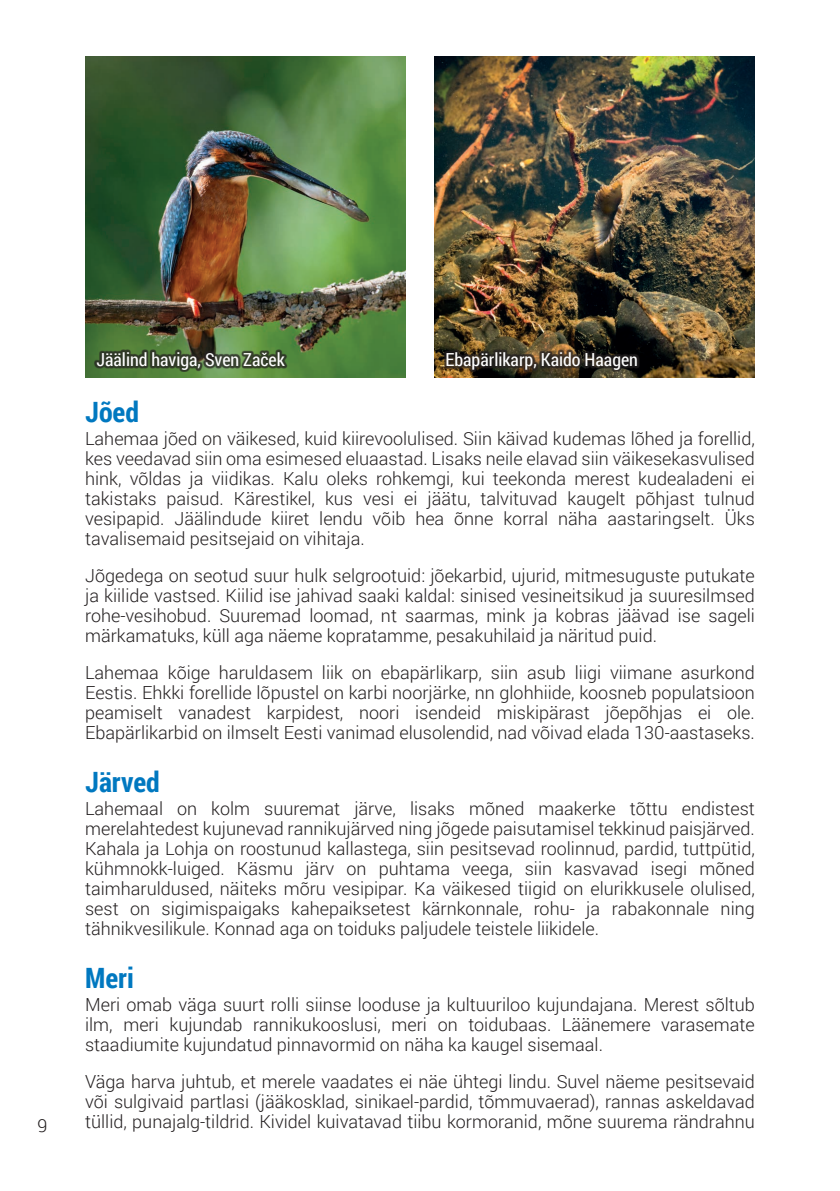
<style>
.page{position:relative;width:840px;height:1191px;background:#fff}
.page>*{position:absolute;margin:0;border:0;box-sizing:border-box;transform-origin:0 0}
.t1{font:700 28px "Roboto Condensed";color:#0078c0}
.t2{font:300 18px/20px "Roboto";color:#231f20;text-align:justify}
.t3{font:18px "Roboto Condensed";color:#fff}
</style>
<div class="page">
<img style="left:434px;top:57px;width:320px;height:320px">
<img style="left:85px;top:57px;width:320px;height:320px">
<div style="left:443px;top:349px;width:196px;height:23px;background:#231f20;opacity:.75"></div>
<div style="left:94px;top:349px;width:193px;height:23px;background:#231f20;opacity:.75"></div>
<p class="t3" style="left:96px;top:347px;width:190px">Jäälind haviga, Sven Začek</p>
<p class="t3" style="left:445px;top:347px;width:194px">Ebapärlikarp, Kaido Haagen</p>
<h1 class="t1" style="left:85px;top:392px;width:55px">Jõed</h1>
<p class="t2" style="left:85px;top:428px;width:670px">Lahemaa jõed on väikesed, kuid kiirevoolulised. Siin käivad kudemas lõhed ja forellid, kes veedavad siin oma esimesed eluaastad. Lisaks neile elavad siin väikesekasvulised hink, võldas ja viidikas. Kalu oleks rohkemgi, kui teekonda merest kudealadeni ei takistaks paisud. Kärestikel, kus vesi ei jäätu, talvituvad kaugelt põhjast tulnud vesipapid. Jäälindude kiiret lendu võib hea õnne korral näha aastaringselt. Üks tavalisemaid pesitsejaid on vihitaja.</p>
<p class="t2" style="left:85px;top:565px;width:670px">Jõgedega on seotud suur hulk selgrootuid: jõekarbid, ujurid, mitmesuguste putukate ja kiilide vastsed. Kiilid ise jahivad saaki kaldal: sinised vesineitsikud ja suuresilmsed rohe-vesihobud. Suuremad loomad, nt saarmas, mink ja kobras jäävad ise sageli märkamatuks, küll aga näeme kopratamme, pesakuhilaid ja näritud puid.</p>
<p class="t2" style="left:85px;top:662px;width:671px">Lahemaa kõige haruldasem liik on ebapärlikarp, siin asub liigi viimane asurkond Eestis. Ehkki forellide lõpustel on karbi noorjärke, nn glohhiide, koosneb populatsioon peamiselt vanadest karpidest, noori isendeid miskipärast jõepõhjas ei ole.<br>Ebapärlikarbid on ilmselt Eesti vanimad elusolendid, nad võivad elada 130-aastaseks.</p>
<h1 class="t1" style="left:85px;top:762px;width:76px">Järved</h1>
<p class="t2" style="left:85px;top:798px;width:671px">Lahemaal on kolm suuremat järve, lisaks mõned maakerke tõttu endistest merelahtedest kujunevad rannikujärved ning jõgede paisutamisel tekkinud paisjärved.<br>Kahala ja Lohja on roostunud kallastega, siin pesitsevad roolinnud, pardid, tuttpütid, kühmnokk-luiged. Käsmu järv on puhtama veega, siin kasvavad isegi mõned taimharuldused, näiteks mõru vesipipar. Ka väikesed tiigid on elurikkusele olulised, sest on sigimispaigaks kahepaiksetest kärnkonnale, rohu- ja rabakonnale ning tähnikvesilikule. Konnad aga on toiduks paljudele teistele liikidele.</p>
<h1 class="t1" style="left:85px;top:958px;width:50px">Meri</h1>
<p class="t2" style="left:85px;top:994px;width:670px">Meri omab väga suurt rolli siinse looduse ja kultuuriloo kujundajana. Merest sõltub ilm, meri kujundab rannikukooslusi, meri on toidubaas. Läänemere varasemate staadiumite kujundatud pinnavormid on näha ka kaugel sisemaal.</p>
<p class="t2" style="left:85px;top:1071px;width:671px">Väga harva juhtub, et merele vaadates ei näe ühtegi lindu. Suvel näeme pesitsevaid või sulgivaid partlasi (jääkosklad, sinikael-pardid, tõmmuvaerad), rannas askeldavad</p>
<p class="t2" style="left:38px;top:1115px;width:11px">9</p>
<p class="t2" style="left:85px;top:1111px;width:671px">tüllid, punajalg-tildrid. Kividel kuivatavad tiibu kormoranid, mõne suurema rändrahnu</p>
</div>
